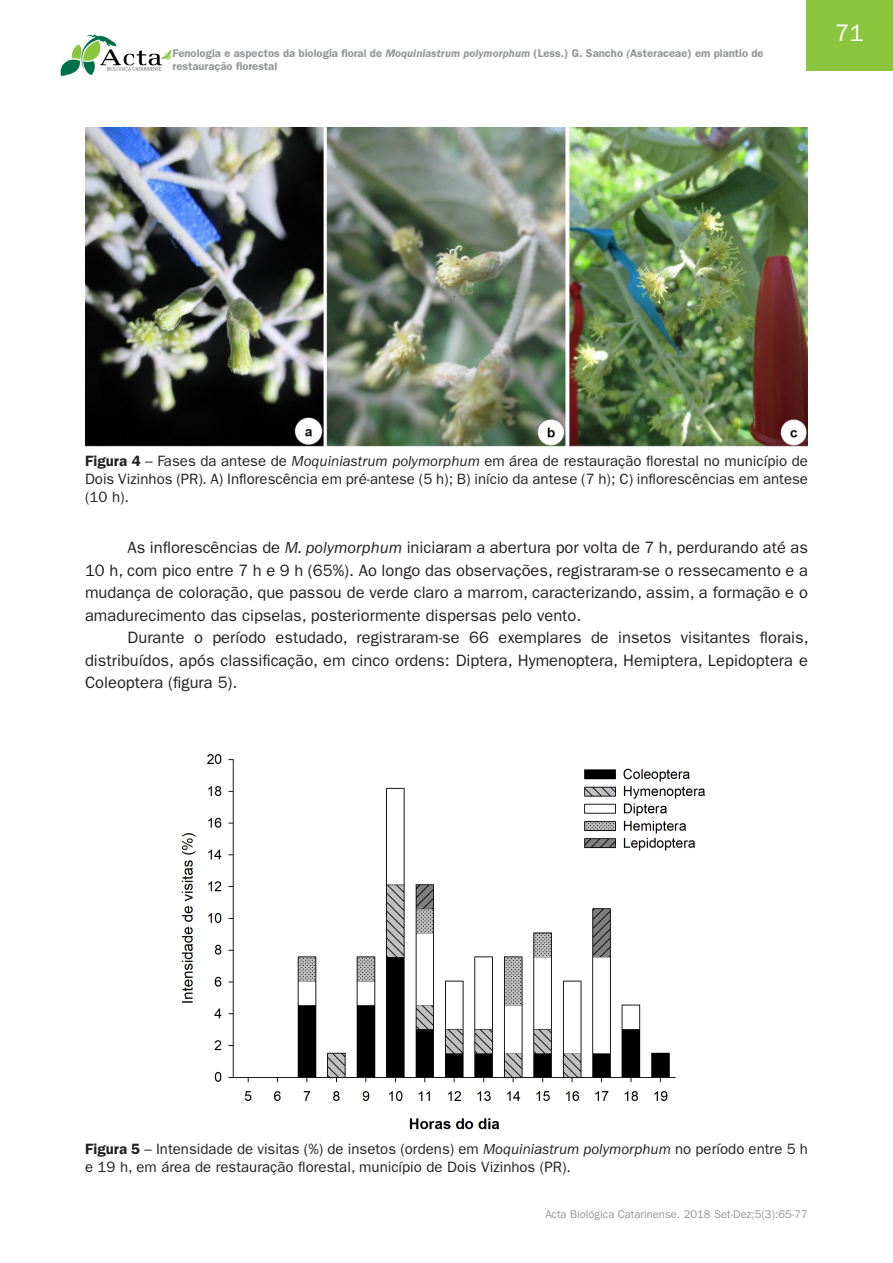
<style>
.page{position:relative;width:893px;height:1263px;background:#fff}
.page>*{position:absolute;margin:0;border:0;box-sizing:border-box;transform-origin:0 0}
.t1{font:24px "ITC Franklin Gothic Std";color:#fff}
.t2{font:16.5px/22.5px "ITC Franklin Gothic Std";color:#231f20;text-align:justify}
.ACTA_tabelas_e_figur{font:15px/18px "ITC Franklin Gothic Std";color:#231f20;text-align:justify}
.t3{font:600 11.25px/13.5px "ITC Franklin Gothic Std";color:#939598}
.t4{font:11.25px "ITC Franklin Gothic Std";color:#939598}
.s1{font-style:italic}
.s2{font-weight:600}
</style>
<div class="page">
<img style="left:60px;top:34px;width:112px;height:42px">
<div style="left:806px;top:0;width:87px;height:71px;background:#8cc63e"></div>
<img style="left:85px;top:128px;width:723px;height:319px">
<img style="left:181px;top:754px;width:524px;height:376px">
<p class="t3" style="left:173px;top:46px;width:593px">Fenologia e aspectos da biologia floral de <span class="s1">Moquiniastrum polymorphum</span> (Less.) G. Sancho <span class="s1">(</span>Asteraceae) em plantio de restauração florestal</p>
<h1 class="t1" style="left:835px;top:19px;width:30px">71</h1>
<p class="ACTA_tabelas_e_figur" style="left:85px;top:452px;width:724px"><span class="s2">Figura 4</span> – Fases da antese de <span class="s1">Moquiniastrum polymorphum</span> em área de restauração florestal no município de Dois Vizinhos (PR)<span class="s1">.</span> A) Inflorescência em pré-antese (5 h); B) início da antese (7 h); C) inflorescências em antese (10 h).</p>
<p class="t2" style="left:85px;top:536px;width:724px;text-indent:43px">As inflorescências de <span class="s1">M. polymorphum</span> iniciaram a abertura por volta de 7 h, perdurando até as 10 h, com pico entre 7 h e 9 h (65%). Ao longo das observações, registraram-se o ressecamento e a mudança de coloração, que passou de verde claro a marrom, caracterizando, assim, a formação e o amadurecimento das cipselas, posteriormente dispersas pelo vento.</p>
<p class="t2" style="left:85px;top:626px;width:725px;text-indent:43px">Durante o período estudado, registraram-se 66 exemplares de insetos visitantes florais, distribuídos, após classificação, em cinco ordens: Diptera, Hymenoptera, Hemiptera, Lepidoptera e Coleoptera (figura 5).</p>
<p class="ACTA_tabelas_e_figur" style="left:85px;top:1140px;width:724px"><span class="s2">Figura 5</span> – Intensidade de visitas (%) de insetos (ordens) em <span class="s1">Moquiniastrum polymorphum</span> no período entre 5 h e 19 h, em área de restauração florestal, município de Dois Vizinhos (PR).</p>
<p class="t4" style="left:545px;top:1207px;width:264px">Acta Biológica Catarinense. 2018 Set-Dez;5(3):65-77</p>
</div>
